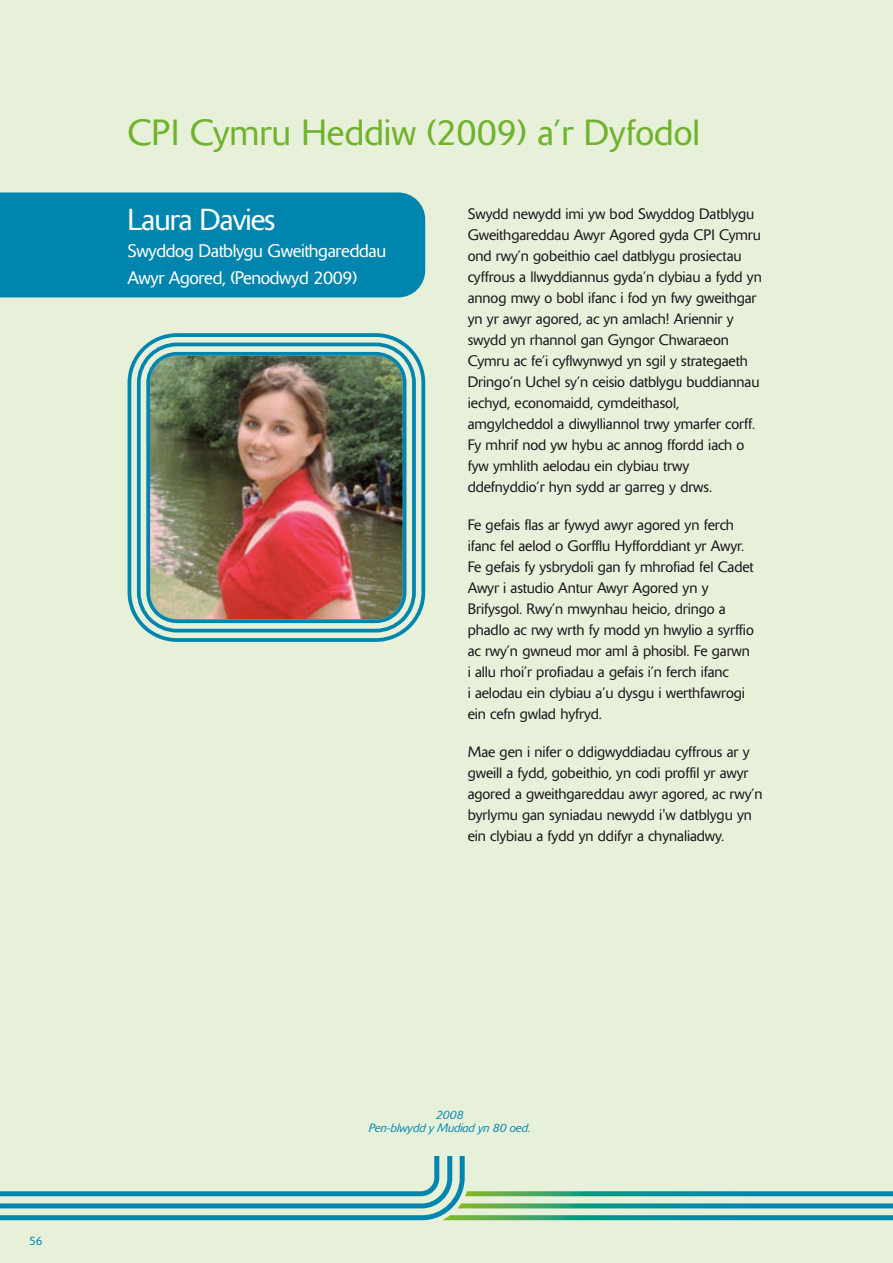
<style>
.page{position:relative;width:893px;height:1263px;background:#e7f1da}
.page>*{position:absolute;margin:0;border:0;box-sizing:border-box;transform-origin:0 0}
.t1{font:300 36px "Delta";color:#70b22c}
.t2{font:300 30px "Delta";letter-spacing:-.03em;color:#fff}
.t3{font:300 18px/27px "Delta";letter-spacing:-.02em;color:#fff}
.t4{font:300 15px/21px "Delta";letter-spacing:-.005em;color:#1a171c}
.t5{font:italic 300 12px/13.5px "Delta";color:#0085af;text-align:center}
.t6{font:300 12px "Delta";color:#0085af}
</style>
<div class="page">
<div style="left:0;top:192px;width:425px;height:105px;background:#0085af"></div>
<svg style="left:0;top:1156px;width:893px;height:64px"></svg>
<svg style="left:127px;top:333px;width:299px;height:309px"></svg>
<svg style="left:135px;top:341px;width:283px;height:293px"></svg>
<img style="left:144px;top:350px;width:264px;height:275px">
<h1 class="t1" style="left:128px;top:119px;width:574px">CPI Cymru Heddiw (2009) a’r Dyfodol</h1>
<h2 class="t2" style="left:128px;top:208px;width:149px">Laura Davies</h2>
<p class="t3" style="left:128px;top:239px;width:260px">Swyddog Datblygu Gweithgareddau<br>Awyr Agored, (Penodwyd 2009)</p>
<p class="t4" style="left:468px;top:205px;width:296px">Swydd newydd imi yw bod Swyddog Datblygu Gweithgareddau Awyr Agored gyda CPI Cymru ond rwy’n gobeithio cael datblygu prosiectau cyffrous a llwyddiannus gyda’n clybiau a fydd yn annog mwy o bobl ifanc i fod yn fwy gweithgar yn yr awyr agored, ac yn amlach! Ariennir y swydd yn rhannol gan Gyngor Chwaraeon Cymru ac fe’i cyflwynwyd yn sgil y strategaeth Dringo’n Uchel sy’n ceisio datblygu buddiannau iechyd, economaidd, cymdeithasol, amgylcheddol a diwylliannol trwy ymarfer corff.<br>Fy mhrif nod yw hybu ac annog ffordd iach o fyw ymhlith aelodau ein clybiau trwy ddefnyddio’r hyn sydd ar garreg y drws.</p>
<p class="t4" style="left:468px;top:516px;width:288px">Fe gefais flas ar fywyd awyr agored yn ferch ifanc fel aelod o Gorfflu Hyfforddiant yr Awyr.<br>Fe gefais fy ysbrydoli gan fy mhrofiad fel Cadet Awyr i astudio Antur Awyr Agored yn y Brifysgol. Rwy’n mwynhau heicio, dringo a phadlo ac rwy wrth fy modd yn hwylio a syrffio ac rwy’n gwneud mor aml â phosibl. Fe garwn i allu rhoi’r profiadau a gefais i’n ferch ifanc<br>i aelodau ein clybiau a’u dysgu i werthfawrogi ein cefn gwlad hyfryd.</p>
<p class="t4" style="left:468px;top:743px;width:296px">Mae gen i nifer o ddigwyddiadau cyffrous ar y gweill a fydd, gobeithio, yn codi proffil yr awyr agored a gweithgareddau awyr agored, ac rwy’n byrlymu gan syniadau newydd i'w datblygu yn ein clybiau a fydd yn ddifyr a chynaliadwy.</p>
<p class="t6" style="left:29px;top:1236px;width:15px">56</p>
<p class="t5" style="left:369px;top:1109px;width:163px">2008<br>Pen-blwydd y Mudiad yn 80 oed.</p>
</div>
